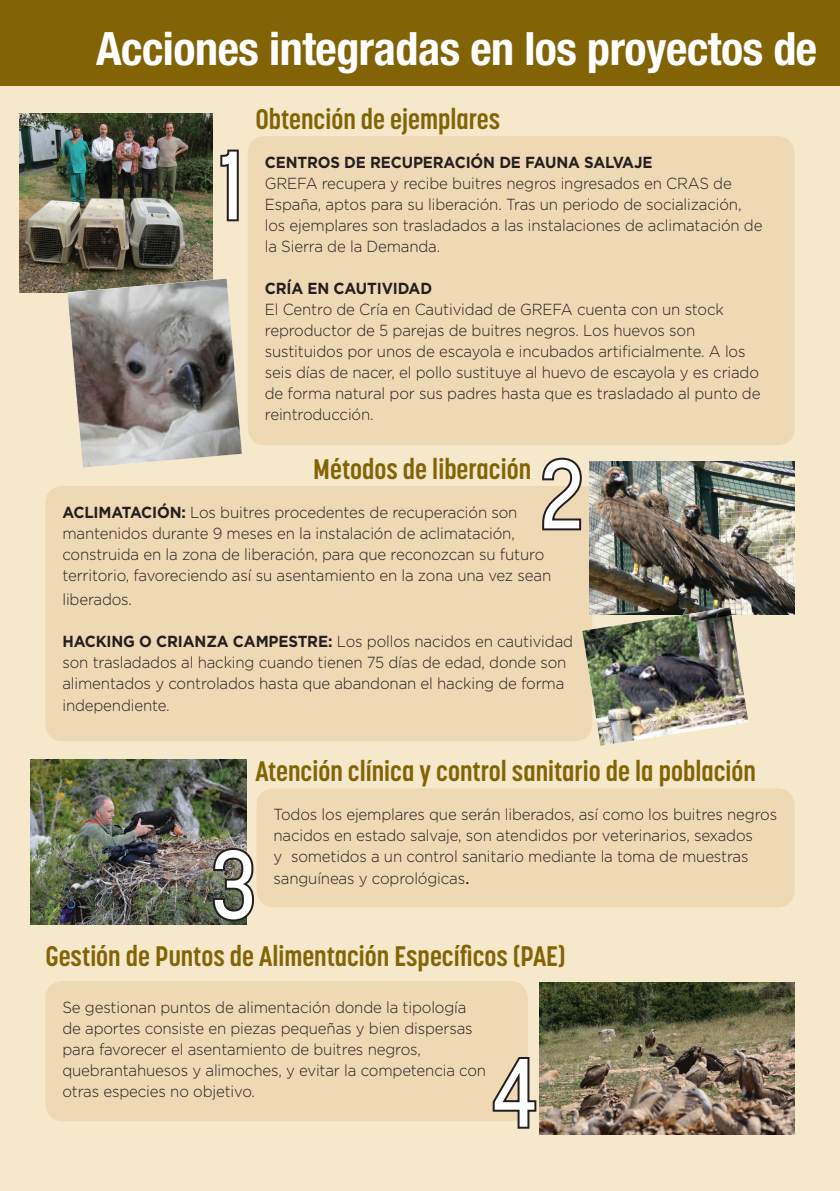
<style>
.page{position:relative;width:840px;height:1191px;background:#fff}
.page>*{position:absolute;margin:0;border:0;box-sizing:border-box;transform-origin:0 0}
.t1{font:500 96px "Korolev Condensed";color:#fff}
.t2{font:700 condensed 46px "Helvetica Neue LT Std";letter-spacing:-.01em;color:#fff}
.t3{font:700 28px "Korolev Condensed";color:#826407}
.t4{font:300 16px/21px "Gotham";letter-spacing:-.01em;color:#231f20;scale:.94 1}
.t5{font:700 16px "Gotham";letter-spacing:-.01em;color:#231f20;scale:.94 1}
.s1{font-weight:700}
.s2{font-family:"Helvetica Neue LT Std";font-weight:400;font-size:17px}
</style>
<div class="page">
<div style="left:0;top:85px;width:839px;height:1106px;background:#f5e8cb"></div>
<div style="left:0;top:0;width:839px;height:85px;background:#826407"></div>
<div style="left:248px;top:136px;width:546px;height:309px;background:#efd8b4;border-radius:17px"></div>
<div style="left:45px;top:486px;width:543px;height:255px;background:#efd8b4"></div>
<div style="left:256px;top:788px;width:538px;height:119px;background:#efd8b4;border-radius:17px"></div>
<div style="left:45px;top:981px;width:482px;height:140px;background:#efd8b4;border-radius:17px"></div>
<svg style="left:218px;top:148px;width:22px;height:75px;background:#a19786"></svg>
<svg style="left:490px;top:1055px;width:48px;height:75px"></svg>
<img style="left:19px;top:113px;width:193px;height:180px">
<img style="left:67px;top:279px;width:175px;height:189px">
<img style="left:588px;top:461px;width:206px;height:154px">
<img style="left:582px;top:607px;width:166px;height:138px">
<img style="left:31px;top:760px;width:215px;height:164px">
<img style="left:539px;top:982px;width:255px;height:152px">
<svg style="left:540px;top:456px;width:43px;height:76px;background:#a99b86"></svg>
<img style="left:211px;top:846px;width:45px;height:77px">
<h2 class="t2" style="left:96px;top:20px;width:722px">Acciones integradas en los proyectos de</h2>
<h1 class="t1" style="left:219px;top:129px;width:25px">1</h1>
<h3 class="t3" style="left:255px;top:102px;width:246px">Obtención de ejemplares</h3>
<p class="t5" style="left:265px;top:153px;width:413px">CENTROS DE RECUPERACIÓN DE FAUNA SALVAJE</p>
<p class="t4" style="left:265px;top:173px;width:530px">GREFA recupera y recibe buitres negros ingresados en CRAS de España, aptos para su liberación. Tras un periodo de socialización, los ejemplares son trasladados a las instalaciones de aclimatación de la Sierra de la Demanda.</p>
<p class="t5" style="left:265px;top:279px;width:179px">CRÍA EN CAUTIVIDAD</p>
<p class="t4" style="left:265px;top:299px;width:528px">El Centro de Cría en Cautividad de GREFA cuenta con un stock reproductor de 5 parejas de buitres negros. Los huevos son sustituidos por unos de escayola e incubados artificialmente. A los seis días de nacer, el pollo sustituye al huevo de escayola y es criado de forma natural por sus padres hasta que es trasladado al punto de reintroducción.</p>
<h3 class="t3" style="left:313px;top:453px;width:219px">Métodos de liberación</h3>
<h1 class="t1" style="left:540px;top:438px;width:46px">2</h1>
<p class="t4" style="left:62px;top:501px;width:521px"><span class="s1">ACLIMATACIÓN:</span> Los buitres procedentes de recuperación son mantenidos durante 9 meses en la instalación de aclimatación, construida en la zona de liberación, para que reconozcan su futuro territorio, favoreciendo así su asentamiento en la zona una vez sean</p>
<p class="t4" style="left:62px;top:588px;width:76px">liberados.</p>
<p class="t4" style="left:62px;top:630px;width:544px"><span class="s1">HACKING O CRIANZA CAMPESTRE:</span> Los pollos nacidos en cautividad son trasladados al hacking cuando tienen 75 días de edad, donde son alimentados y controlados hasta que abandonan el hacking de forma independiente.</p>
<h3 class="t3" style="left:255px;top:754px;width:502px">Atención clínica y control sanitario de la población</h3>
<h1 class="t1" style="left:211px;top:828px;width:46px">3</h1>
<p class="t4" style="left:273px;top:803px;width:537px">Todos los ejemplares que serán liberados, así como los buitres negros nacidos en estado salvaje, son atendidos por veterinarios, sexados<br>y sometidos a un control sanitario mediante la toma de muestras sanguíneas y coprológicas<span class="s2">.</span></p>
<h3 class="t3" style="left:45px;top:940px;width:521px">Gestión de Puntos de Alimentación Específicos (PAE)</h3>
<p class="t4" style="left:62px;top:996px;width:452px">Se gestionan puntos de alimentación donde la tipología de aportes consiste en piezas pequeñas y bien dispersas para favorecer el asentamiento de buitres negros, quebrantahuesos y alimoches, y evitar la competencia con otras especies no objetivo.</p>
<h1 class="t1" style="left:491px;top:1036px;width:48px">4</h1>
</div>
